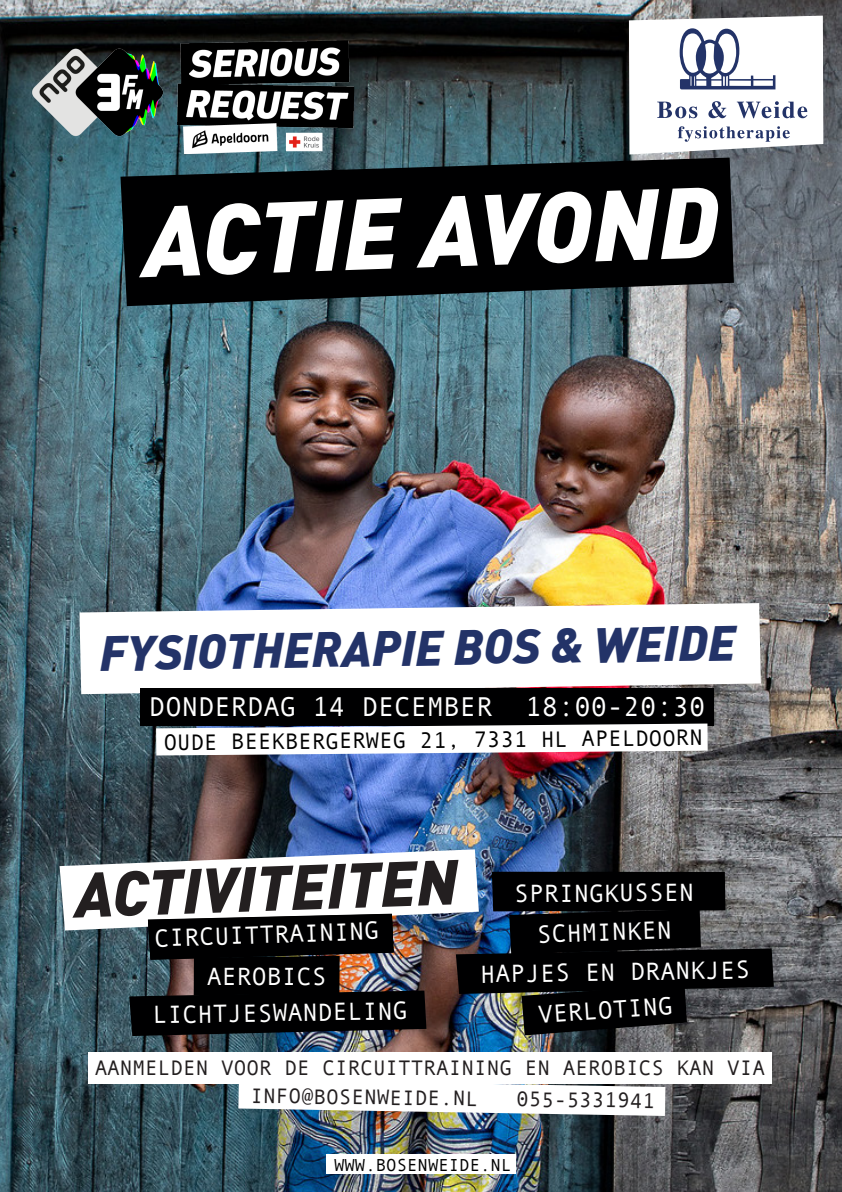
<style>
.page{position:relative;width:842px;height:1192px;background:#fff}
.page>*{position:absolute;margin:0;border:0;box-sizing:border-box;transform-origin:0 0}
.t1{font:italic 900 98.4px "DIN";color:#fff}
.t2{font:italic 900 62.3px "DIN";color:#231f20}
.t3{font:italic 900 48.35px "DIN";color:#233368}
.t4{font:27.25px "Andale Mono";color:#fff}
.t5{font:25px "Andale Mono";letter-spacing:-.01em;color:#fff}
.t6{font:22.45px "Andale Mono";color:#000}
.t7{font:21.1px "Andale Mono";color:#231f20}
.t8{font:17.4px "Andale Mono";color:#000}
</style>
<div class="page">
<img style="left:0;top:0;width:842px;height:1192px">
<svg style="left:120px;top:158px;width:614px;height:148px;background:#0b0f11"></svg>
<img style="left:0;top:0;width:369px;height:205px">
<svg style="left:629px;top:16px;width:194px;height:138px"></svg>
<img style="left:60px;top:849px;width:714px;height:187px">
<svg style="left:79px;top:603px;width:682px;height:91px"></svg>
<div style="left:140px;top:688px;width:574px;height:37px;background:#000001"></div>
<svg style="left:156px;top:724px;width:552px;height:31px"></svg>
<div style="left:326px;top:1155px;width:189px;height:19px;background:#fff"></div>
<svg style="left:238px;top:1084px;width:427px;height:32px"></svg>
<div style="left:88px;top:1053px;width:683px;height:31px;background:#fff"></div>
<p class="t1" style="left:141px;top:177px;width:578px;rotate:-2deg">ACTIE AVOND</p>
<p class="t3" style="left:99px;top:622px;width:638px;rotate:-1deg">FYSIOTHERAPIE BOS &amp; WEIDE</p>
<p class="t4" style="left:149px;top:688px;width:558px">DONDERDAG 14 DECEMBER 18:00-20:30</p>
<p class="t6" style="left:163px;top:730px;width:541px;rotate:-1deg">OUDE BEEKBERGERWEG 21, 7331 HL APELDOORN</p>
<p class="t2" style="left:73px;top:854px;width:385px;rotate:-2deg">ACTIVITEITEN</p>
<p class="t5" style="left:154px;top:922px;width:226px;rotate:-2deg">CIRCUITTRAINING</p>
<p class="t5" style="left:207px;top:960px;width:121px">AEROBICS</p>
<p class="t5" style="left:152px;top:999px;width:257px;rotate:-1deg">LICHTJESWANDELING</p>
<p class="t5" style="left:514px;top:877px;width:182px">SPRINGKUSSEN</p>
<p class="t5" style="left:536px;top:918px;width:136px;rotate:-2deg">SCHMINKEN</p>
<p class="t5" style="left:480px;top:958px;width:272px;rotate:-1deg">HAPJES EN DRANKJES</p>
<p class="t5" style="left:537px;top:998px;width:137px;rotate:-4deg">VERLOTING</p>
<p class="t7" style="left:95px;top:1054px;width:672px">AANMELDEN VOOR DE CIRCUITTRAINING EN AEROBICS KAN VIA</p>
<p class="t7" style="left:251px;top:1081px;width:229px;rotate:1deg">INFO@BOSENWEIDE.NL</p>
<p class="t7" style="left:516px;top:1085px;width:141px;rotate:1deg">055-5331941</p>
<p class="t8" style="left:334px;top:1154px;width:179px">WWW.BOSENWEIDE.NL</p>
</div>
